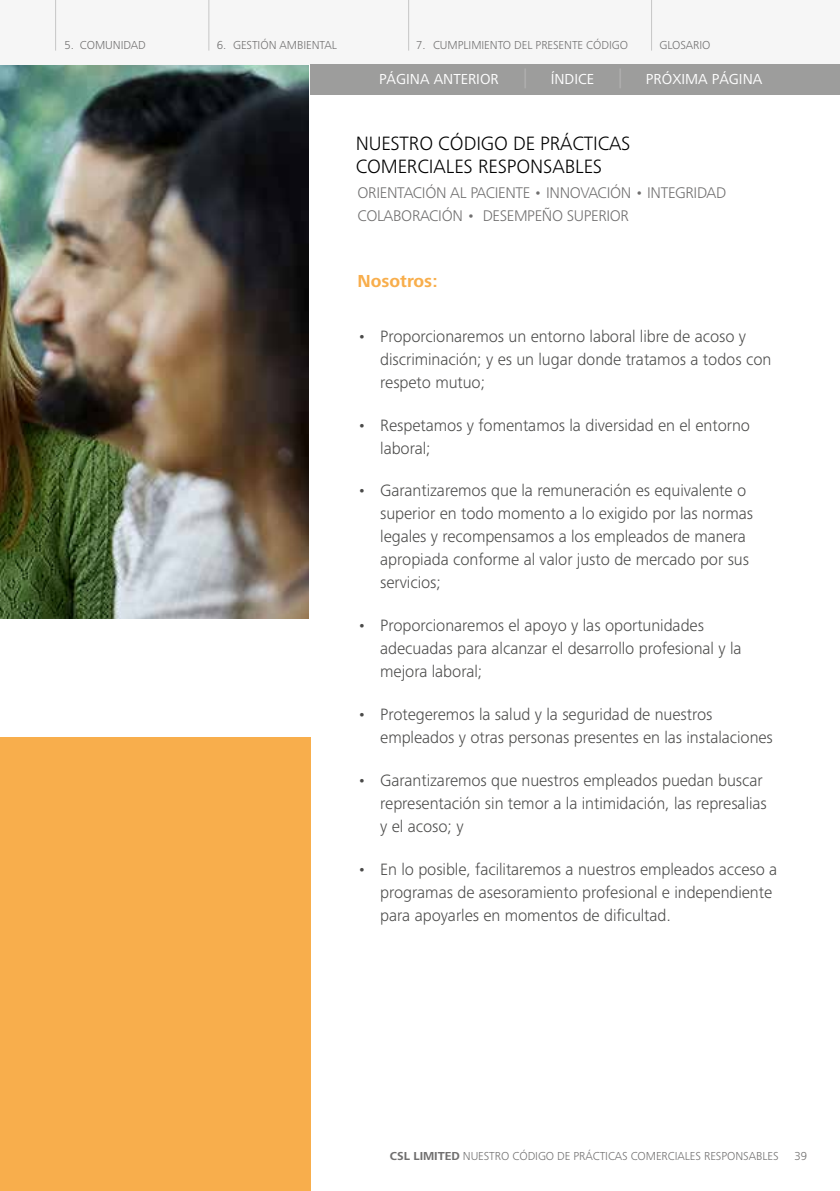
<style>
.page{position:relative;width:840px;height:1191px;background:#fff}
.page>*{position:absolute;margin:0;border:0;box-sizing:border-box;transform-origin:0 0}
.t1{font:300 20px/23px "Frutiger Next LTW1 G";letter-spacing:-.005em;color:#000}
.t2{font:700 18px "Frutiger Next LTW1 G";color:#f8ae4c}
.t3{font:300 17px/23px "Frutiger Next LTW1 G";letter-spacing:-.005em;color:#4a4a49}
.t4{font:300 16px/23px "Frutiger Next LTW1 G";letter-spacing:-.02em;color:#706f6f}
.t5{font:15px "Frutiger Next LTW1 G";color:#fff}
.t6{font:300 12px "Frutiger Next LTW1 G";letter-spacing:-.005em;color:#706f6f}
.s1{font-weight:300;font-size:20px;color:#b3b2b2}
.s2{font-weight:700}
</style>
<div class="page">
<img style="left:0;top:65px;width:308px;height:553px">
<div style="left:0;top:0;width:839px;height:64px;background:#f6f6f6"></div>
<hr style="left:55px;top:0;width:1px;height:51px;background:#c6c6c6">
<hr style="left:208px;top:0;width:1px;height:51px;background:#c6c6c6">
<hr style="left:408px;top:0;width:1px;height:51px;background:#c6c6c6">
<hr style="left:650px;top:0;width:1px;height:51px;background:#c6c6c6">
<div style="left:310px;top:64px;width:529px;height:30px;background:#9d9d9c"></div>
<div style="left:0;top:737px;width:310px;height:454px;background:#f8ae4c"></div>
<p class="t6" style="left:64px;top:39px;width:83px">5. COMUNIDAD</p>
<p class="t6" style="left:217px;top:39px;width:122px">6. GESTIÓN AMBIENTAL</p>
<p class="t6" style="left:416px;top:39px;width:213px">7. CUMPLIMIENTO DEL PRESENTE CÓDIGO</p>
<p class="t6" style="left:659px;top:39px;width:52px">GLOSARIO</p>
<p class="t5" style="left:379px;top:70px;width:150px">PÁGINA ANTERIOR <span class="s1">|</span></p>
<p class="t5" style="left:550px;top:70px;width:73px">ÍNDICE <span class="s1">|</span></p>
<p class="t5" style="left:645px;top:70px;width:118px">PRÓXIMA PÁGINA</p>
<p class="t1" style="left:355px;top:131px;width:276px">NUESTRO CÓDIGO DE PRÁCTICAS<br>COMERCIALES RESPONSABLES</p>
<p class="t4" style="left:357px;top:181px;width:370px">ORIENTACIÓN AL PACIENTE • INNOVACIÓN • INTEGRIDAD<br>COLABORACIÓN • DESEMPEÑO SUPERIOR</p>
<p class="t2" style="left:357px;top:271px;width:81px">Nosotros:</p>
<p class="t3" style="left:380px;top:324px;width:392px;text-indent:-23px">• Proporcionaremos un entorno laboral libre de acoso y discriminación; y es un lugar donde tratamos a todos con respeto mutuo;</p>
<p class="t3" style="left:380px;top:413px;width:371px;text-indent:-23px">• Respetamos y fomentamos la diversidad en el entorno laboral;</p>
<p class="t3" style="left:380px;top:479px;width:374px;text-indent:-23px">• Garantizaremos que la remuneración es equivalente o superior en todo momento a lo exigido por las normas legales y recompensamos a los empleados de manera apropiada conforme al valor justo de mercado por sus servicios;</p>
<p class="t3" style="left:380px;top:614px;width:362px;text-indent:-23px">• Proporcionaremos el apoyo y las oportunidades adecuadas para alcanzar el desarrollo profesional y la mejora laboral;</p>
<p class="t3" style="left:380px;top:703px;width:394px;text-indent:-23px">• Protegeremos la salud y la seguridad de nuestros empleados y otras personas presentes en las instalaciones</p>
<p class="t3" style="left:380px;top:769px;width:388px;text-indent:-23px">• Garantizaremos que nuestros empleados puedan buscar representación sin temor a la intimidación, las represalias y el acoso; y</p>
<p class="t3" style="left:380px;top:857px;width:398px;text-indent:-23px">• En lo posible, facilitaremos a nuestros empleados acceso a programas de asesoramiento profesional e independiente para apoyarles en momentos de dificultad.</p>
<p class="t6" style="left:389px;top:1149px;width:390px"><span class="s2">CSL LIMITED</span> NUESTRO CÓDIGO DE PRÁCTICAS COMERCIALES RESPONSABLES</p>
<p class="t6" style="left:794px;top:1149px;width:14px">39</p>
</div>
